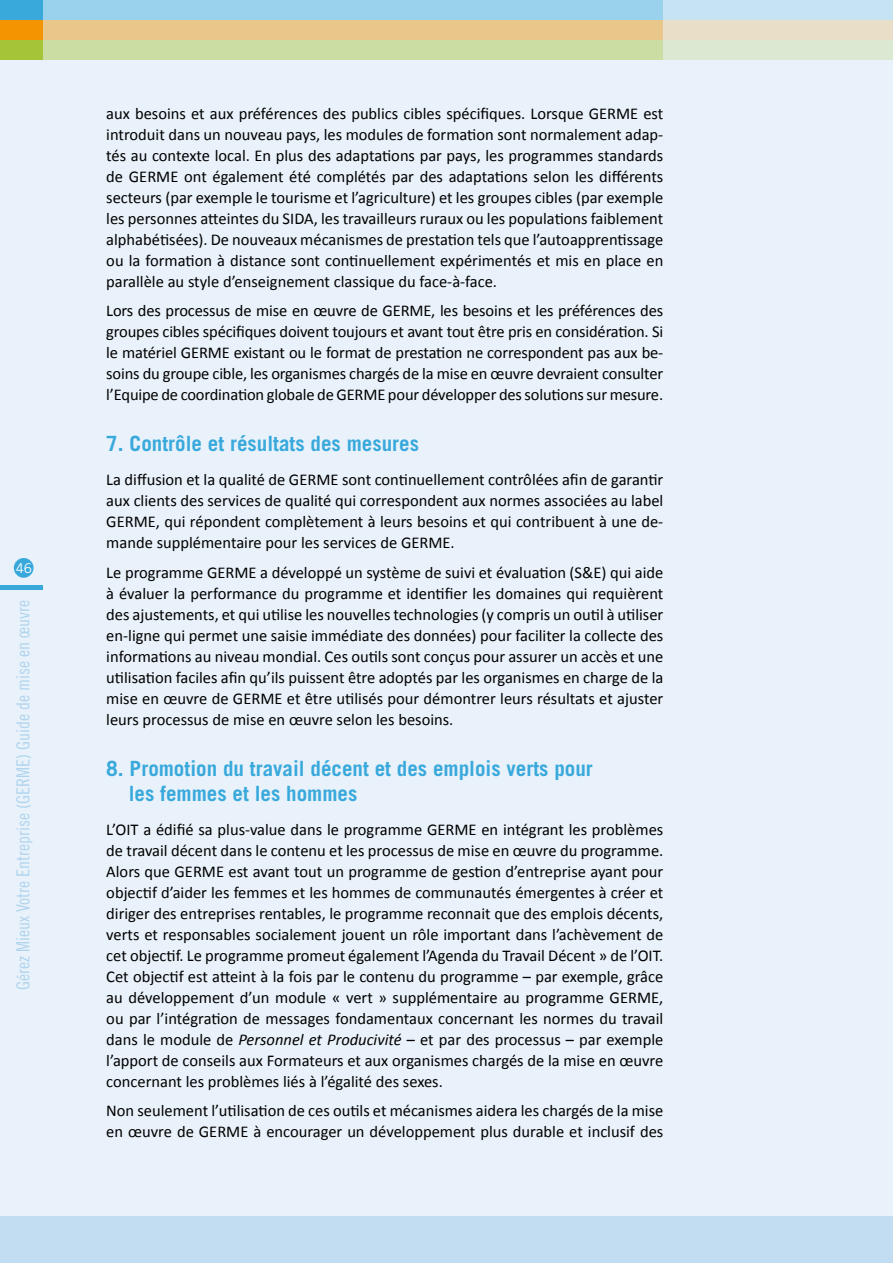
<style>
.page{position:relative;width:893px;height:1263px;background:#e9f2fa}
.page>*{position:absolute;margin:0;border:0;box-sizing:border-box;transform-origin:0 0}
.t1{font:700 21px/25.5px "Trade Gothic LT Std";color:#39a9dc}
.t2{font:18px "Trade Gothic LT Std Cn 18";color:#b0d4ee}
.t3{font:16.5px/21px "Calibri";color:#000;text-align:justify}
.t4{font:13.5px "Trade Gothic LT Std";color:#fff}
.s1{font-style:italic}
</style>
<div class="page">
<hr style="left:0;top:586px;width:43px;height:4px;background:#39a9dc">
<div style="left:14px;top:558px;width:20px;height:20px;background:#39a9dc;border-radius:50%"></div>
<div style="left:0;top:1216px;width:892px;height:47px;background:#c2ddf1"></div>
<div style="left:0;top:40px;width:663px;height:20px;background:#cadda2"></div>
<div style="left:0;top:20px;width:663px;height:20px;background:#e9c78a"></div>
<div style="left:0;top:0;width:663px;height:20px;background:#9ad1ec"></div>
<div style="left:663px;top:40px;width:230px;height:20px;background:#dbe9d3"></div>
<div style="left:663px;top:20px;width:230px;height:20px;background:#e9dfc8"></div>
<div style="left:663px;top:0;width:230px;height:20px;background:#c6e3f4"></div>
<div style="left:0;top:40px;width:43px;height:20px;background:#a4c537"></div>
<div style="left:0;top:20px;width:43px;height:20px;background:#f39400"></div>
<div style="left:0;top:0;width:43px;height:20px;background:#39a9dc"></div>
<p class="t4" style="left:16px;top:560px;width:18px">46</p>
<p class="t2" style="left:12px;top:990px;width:392px;rotate:-90deg">Gérez Mieux Votre Entreprise (GERME) Guide de mise en œuvre</p>
<p class="t3" style="left:106px;top:103px;width:559px">aux besoins et aux préférences des publics cibles spécifiques. Lorsque GERME est introduit dans un nouveau pays, les modules de formation sont normalement adap&shy;tés au contexte local. En plus des adaptations par pays, les programmes standards de GERME ont également été complétés par des adaptations selon les différents secteurs (par exemple le tourisme et l’agriculture) et les groupes cibles (par exemple les personnes atteintes du SIDA, les travailleurs ruraux ou les populations faiblement alphabétisées). De nouveaux mécanismes de prestation tels que l’autoapprentissage ou la formation à distance sont continuellement expérimentés et mis en place en parallèle au style d’enseignement classique du face-à-face.</p>
<p class="t3" style="left:106px;top:300px;width:558px">Lors des processus de mise en œuvre de GERME, les besoins et les préférences des groupes cibles spécifiques doivent toujours et avant tout être pris en considération. Si le matériel GERME existant ou le format de prestation ne correspondent pas aux be&shy;soins du groupe cible, les organismes chargés de la mise en œuvre devraient consulter l’Equipe de coordination globale de GERME pour développer des solutions sur mesure.</p>
<p class="t1" style="left:106px;top:431px;width:314px">7. Contrôle et résultats des mesures</p>
<p class="t3" style="left:106px;top:469px;width:559px">La diffusion et la qualité de GERME sont continuellement contrôlées afin de garantir aux clients des services de qualité qui correspondent aux normes associées au label GERME, qui répondent complètement à leurs besoins et qui contribuent à une de&shy;mande supplémentaire pour les services de GERME.</p>
<p class="t3" style="left:106px;top:562px;width:559px">Le programme GERME a développé un système de suivi et évaluation (S&amp;E) qui aide à évaluer la performance du programme et identifier les domaines qui requièrent des ajustements, et qui utilise les nouvelles technologies (y compris un outil à utiliser en-ligne qui permet une saisie immédiate des données) pour faciliter la collecte des informations au niveau mondial. Ces outils sont conçus pour assurer un accès et une utilisation faciles afin qu’ils puissent être adoptés par les organismes en charge de la mise en œuvre de GERME et être utilisés pour démontrer leurs résultats et ajuster leurs processus de mise en œuvre selon les besoins.</p>
<p class="t1" style="left:129px;top:755px;width:466px;text-indent:-22px">8. Promotion du travail décent et des emplois verts pour les femmes et les hommes</p>
<p class="t3" style="left:106px;top:819px;width:559px">L’OIT a édifié sa plus-value dans le programme GERME en intégrant les problèmes de travail décent dans le contenu et les processus de mise en œuvre du programme.<br>Alors que GERME est avant tout un programme de gestion d’entreprise ayant pour objectif d’aider les femmes et les hommes de communautés émergentes à créer et diriger des entreprises rentables, le programme reconnait que des emplois décents, verts et responsables socialement jouent un rôle important dans l’achèvement de cet objectif. Le programme promeut également l’Agenda du Travail Décent » de l’OIT.<br>Cet objectif est atteint à la fois par le contenu du programme – par exemple, grâce au développement d’un module « vert » supplémentaire au programme GERME, ou par l’intégration de messages fondamentaux concernant les normes du travail dans le module de <span class="s1">Personnel et Producivité</span> – et par des processus – par exemple l’apport de conseils aux Formateurs et aux organismes chargés de la mise en œuvre concernant les problèmes liés à l’égalité des sexes.</p>
<p class="t3" style="left:106px;top:1100px;width:559px">Non seulement l’utilisation de ces outils et mécanismes aidera les chargés de la mise en œuvre de GERME à encourager un développement plus durable et inclusif des</p>
</div>
